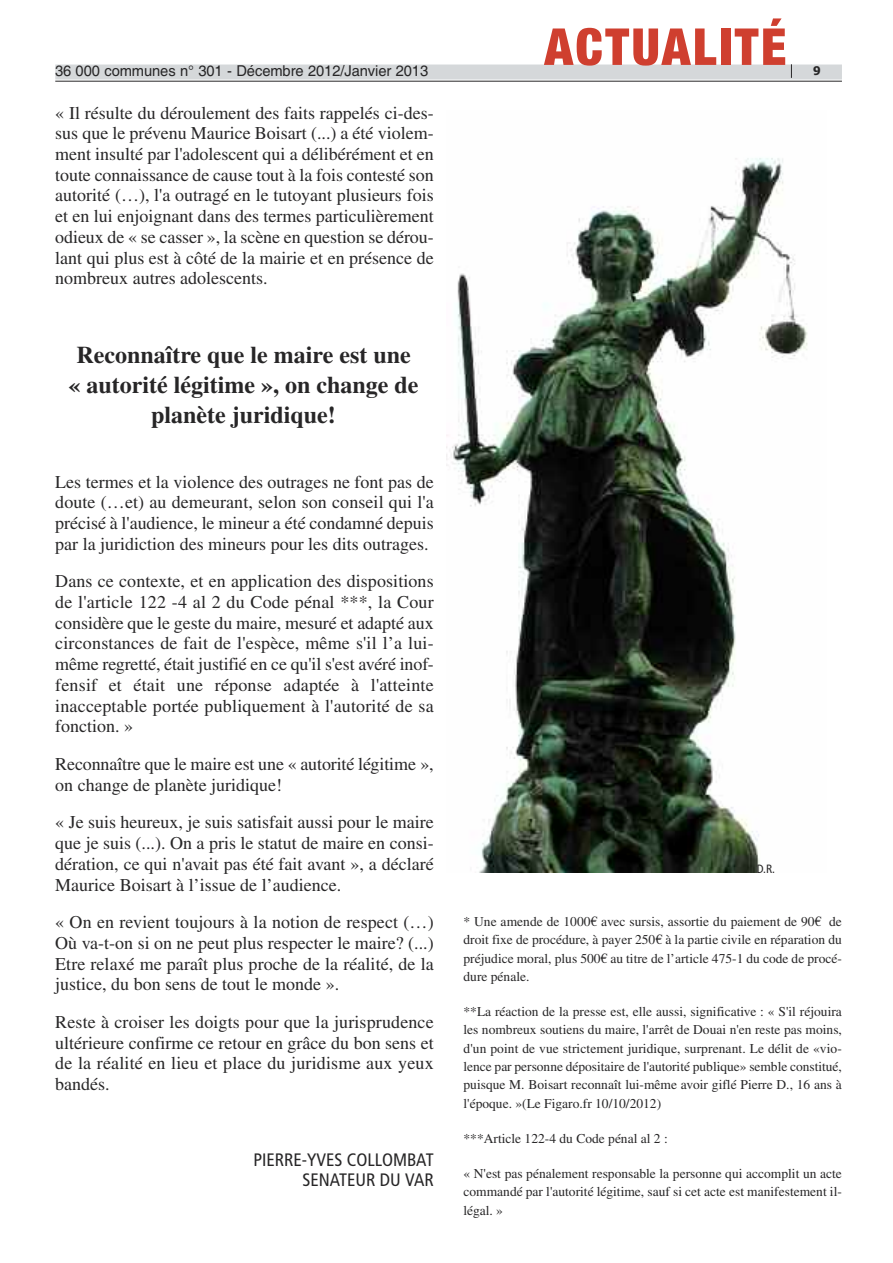
<style>
.page{position:relative;width:893px;height:1263px;background:#fff}
.page>*{position:absolute;margin:0;border:0;box-sizing:border-box;transform-origin:0 0}
.t1{font:900 condensed 51px "Helvetica Neue LT Com";letter-spacing:.05em;color:#cf3f2f}
.t2{font:700 24px/30px "Times LT Std";color:#272627;text-align:center}
.t3{font:18px/20.7px "Times LT Std";color:#272627;text-align:justify}
.t4{font:condensed 18px/20px "Frutiger";color:#272627;text-align:right}
.t5{font:15px "Helvetica";letter-spacing:-.005em;color:#272627}
.t6{font:13.5px/18.3px "Times LT Std";color:#272627;text-align:justify}
.t7{font:condensed 12px "Frutiger";color:#272627}
.t8{font:700 12px "Tahoma";color:#272627}
</style>
<div class="page">
<div style="left:55px;top:65px;width:787px;height:15px;background:#d5d8da"></div>
<hr style="left:55px;top:81px;width:787px;height:1px;background:#272627">
<svg style="left:791px;top:64px;width:1px;height:14px"></svg>
<img style="left:447px;top:158px;width:361px;height:714px">
<h1 class="t1" style="left:545px;top:16px;width:243px">ACTUALITÉ</h1>
<p class="t5" style="left:55px;top:62px;width:375px">36 000 communes n° 301 - Décembre 2012/Janvier 2013</p>
<p class="t8" style="left:813px;top:64px;width:9px">9</p>
<p class="t3" style="left:55px;top:104px;width:380px">« Il résulte du déroulement des faits rappelés ci-des&shy;sus que le prévenu Maurice Boisart (...) a été violem&shy;ment insulté par l'adolescent qui a délibérément et en toute connaissance de cause tout à la fois contesté son autorité (…), l'a outragé en le tutoyant plusieurs fois et en lui enjoignant dans des termes particulièrement odieux de « se casser », la scène en question se dérou&shy;lant qui plus est à côté de la mairie et en présence de nombreux autres adolescents.</p>
<h2 class="t2" style="left:69px;top:342px;width:351px">Reconnaître que le maire est une « autorité légitime », on change de planète juridique!</h2>
<p class="t3" style="left:55px;top:473px;width:380px">Les termes et la violence des outrages ne font pas de doute (…et) au demeurant, selon son conseil qui l'a précisé à l'audience, le mineur a été condamné depuis par la juridiction des mineurs pour les dits outrages.</p>
<p class="t3" style="left:55px;top:573px;width:380px">Dans ce contexte, et en application des dispositions de l'article 122 -4 al 2 du Code pénal ***, la Cour considère que le geste du maire, mesuré et adapté aux circonstances de fait de l'espèce, même s'il l’a lui&shy;même regretté, était justifié en ce qu'il s'est avéré inof&shy;fensif et était une réponse adaptée à l'atteinte inacceptable portée publiquement à l'autorité de sa fonction. »</p>
<p class="t3" style="left:55px;top:755px;width:380px">Reconnaître que le maire est une « autorité légitime », on change de planète juridique!</p>
<p class="t3" style="left:55px;top:814px;width:380px">« Je suis heureux, je suis satisfait aussi pour le maire que je suis (...). On a pris le statut de maire en consi&shy;dération, ce qui n'avait pas été fait avant », a déclaré Maurice Boisart à l’issue de l’audience.</p>
<p class="t3" style="left:55px;top:914px;width:380px">« On en revient toujours à la notion de respect (…)<br>Où va-t-on si on ne peut plus respecter le maire? (...)<br>Etre relaxé me paraît plus proche de la réalité, de la justice, du bon sens de tout le monde ».</p>
<p class="t3" style="left:55px;top:1013px;width:380px">Reste à croiser les doigts pour que la jurisprudence ultérieure confirme ce retour en grâce du bon sens et de la réalité en lieu et place du juridisme aux yeux bandés.</p>
<p class="t4" style="left:254px;top:1149px;width:182px">PIERRE-YVES COLLOMBAT<br>SENATEUR DU VAR</p>
<p class="t7" style="left:757px;top:862px;width:20px">D.R.</p>
<p class="t6" style="left:463px;top:913px;width:380px">* Une amende de 1000€ avec sursis, assortie du paiement de 90€ de droit fixe de procédure, à payer 250€ à la partie civile en réparation du préjudice moral, plus 500€ au titre de l’article 475-1 du code de procé&shy;dure pénale.</p>
<p class="t6" style="left:463px;top:1004px;width:380px">**La réaction de la presse est, elle aussi, significative : « S'il réjouira les nombreux soutiens du maire, l'arrêt de Douai n'en reste pas moins, d'un point de vue strictement juridique, surprenant. Le délit de «vio&shy;lence par personne dépositaire de l'autorité publique» semble constitué, puisque M. Boisart reconnaît lui-même avoir giflé Pierre D., 16 ans à l'époque. »(Le Figaro.fr 10/10/2012)</p>
<p class="t6" style="left:463px;top:1130px;width:206px">***Article 122-4 du Code pénal al 2 :</p>
<p class="t6" style="left:463px;top:1166px;width:380px">« N'est pas pénalement responsable la personne qui accomplit un acte commandé par l'autorité légitime, sauf si cet acte est manifestement il&shy;légal. »</p>
</div>
